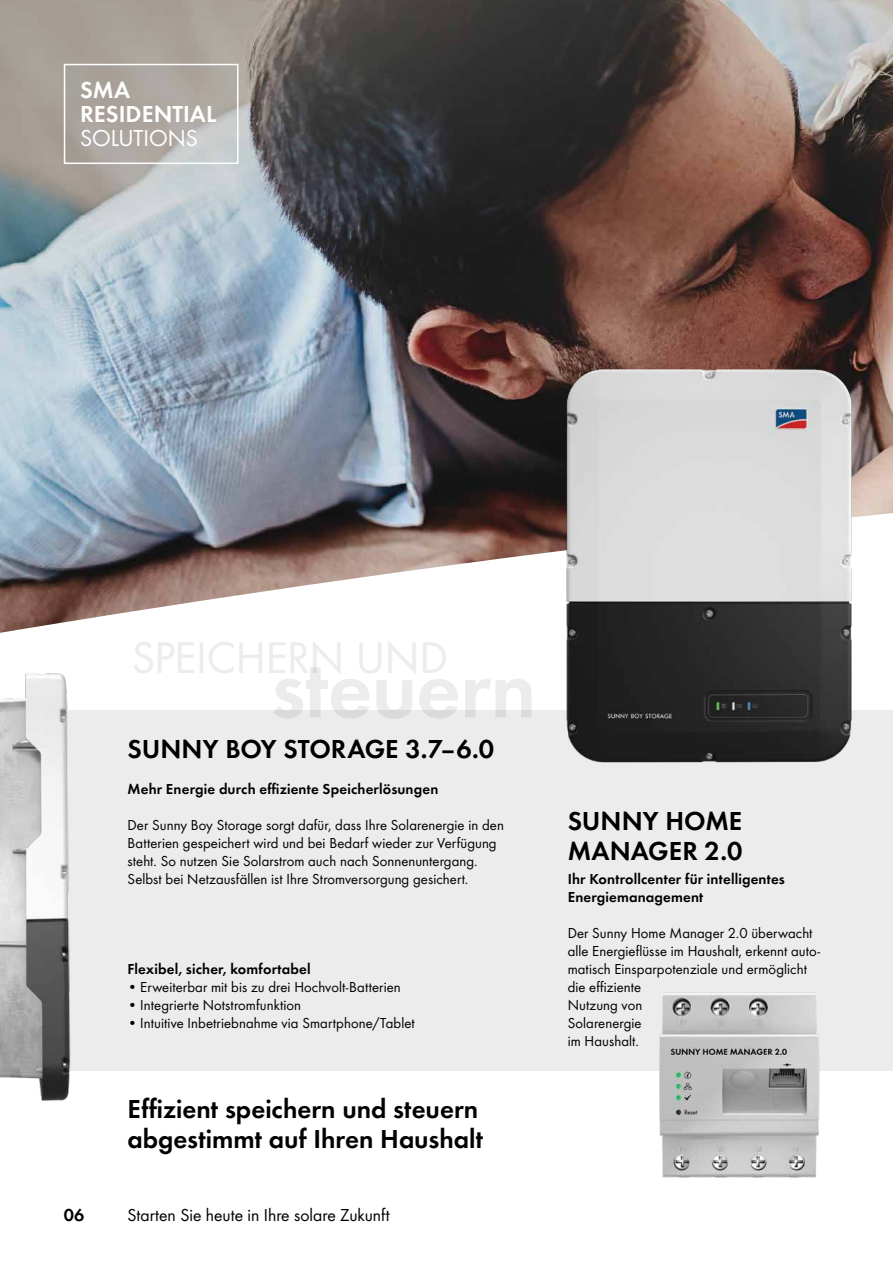
<style>
.page{position:relative;width:893px;height:1263px;background:#fff}
.page>*{position:absolute;margin:0;border:0;box-sizing:border-box;transform-origin:0 0}
.t1{font:600 27px/30px "SMA Futura Global";color:#000}
.t2{font:600 24px/24px "SMA Futura Global";color:#fff}
.t3{font:24px "SMA Futura Global";letter-spacing:-.005em;color:#fff}
.t4{font:18px "SMA Futura Global";letter-spacing:-.005em;color:#000}
.t5{font:600 18px "SMA Futura Global";color:#000}
.t6{font:15px/18px "SMA Futura Global";letter-spacing:.005em;color:#000}
.t7{font:600 15px/18px "SMA Futura Global";letter-spacing:.01em;color:#000}
</style>
<div class="page">
<img style="left:0;top:0;width:893px;height:429px">
<svg style="left:0;top:429px;width:411px;height:204px"></svg>
<div style="left:0;top:710px;width:893px;height:361px;background:#ececec"></div>
<img style="left:659px;top:992px;width:161px;height:186px">
<img style="left:0;top:673px;width:71px;height:428px">
<img style="left:411px;top:346px;width:482px;height:417px">
<div style="left:64px;top:64px;width:175px;height:100px;border:2px solid #fff"></div>
<h2 class="t2" style="left:80px;top:78px;width:138px">SMA<br>RESIDENTIAL</h2>
<h2 class="t3" style="left:80px;top:124px;width:119px">SOLUTIONS</h2>
<h1 class="t1" style="left:128px;top:733px;width:368px">SUNNY BOY STORAGE 3.7–6.0</h1>
<p class="t7" style="left:128px;top:779px;width:312px">Mehr Energie durch effiziente Speicherlösungen</p>
<p class="t6" style="left:128px;top:815px;width:378px">Der Sunny Boy Storage sorgt dafür, dass Ihre Solarenergie in den Batterien gespeichert wird und bei Bedarf wieder zur Verfügung steht. So nutzen Sie Solarstrom auch nach Sonnenuntergang.<br>Selbst bei Netzausfällen ist Ihre Stromversorgung gesichert.</p>
<p class="t7" style="left:128px;top:959px;width:185px">Flexibel, sicher, komfortabel</p>
<p class="t6" style="left:128px;top:977px;width:275px">• Erweiterbar mit bis zu drei Hochvolt-Batterien</p>
<p class="t6" style="left:128px;top:995px;width:175px">• Integrierte Notstromfunktion</p>
<p class="t6" style="left:128px;top:1013px;width:289px">• Intuitive Inbetriebnahme via Smartphone/Tablet</p>
<h1 class="t1" style="left:128px;top:1093px;width:357px">Effizient speichern und steuern abgestimmt auf Ihren Haushalt</h1>
<p class="t5" style="left:64px;top:1204px;width:22px">06</p>
<p class="t4" style="left:128px;top:1204px;width:264px">Starten Sie heute in Ihre solare Zukunft</p>
<h1 class="t1" style="left:568px;top:805px;width:176px">SUNNY HOME<br>MANAGER 2.0</h1>
<p class="t7" style="left:568px;top:869px;width:219px">Ihr Kontrollcenter für intelligentes<br>Energiemanagement</p>
<p class="t6" style="left:568px;top:923px;width:254px">Der Sunny Home Manager 2.0 überwacht alle Energieflüsse im Haushalt, erkennt auto&shy;matisch Einsparpotenziale und ermöglicht die effiziente<br>Nutzung von<br>Solarenergie<br>im Haushalt.</p>
</div>
